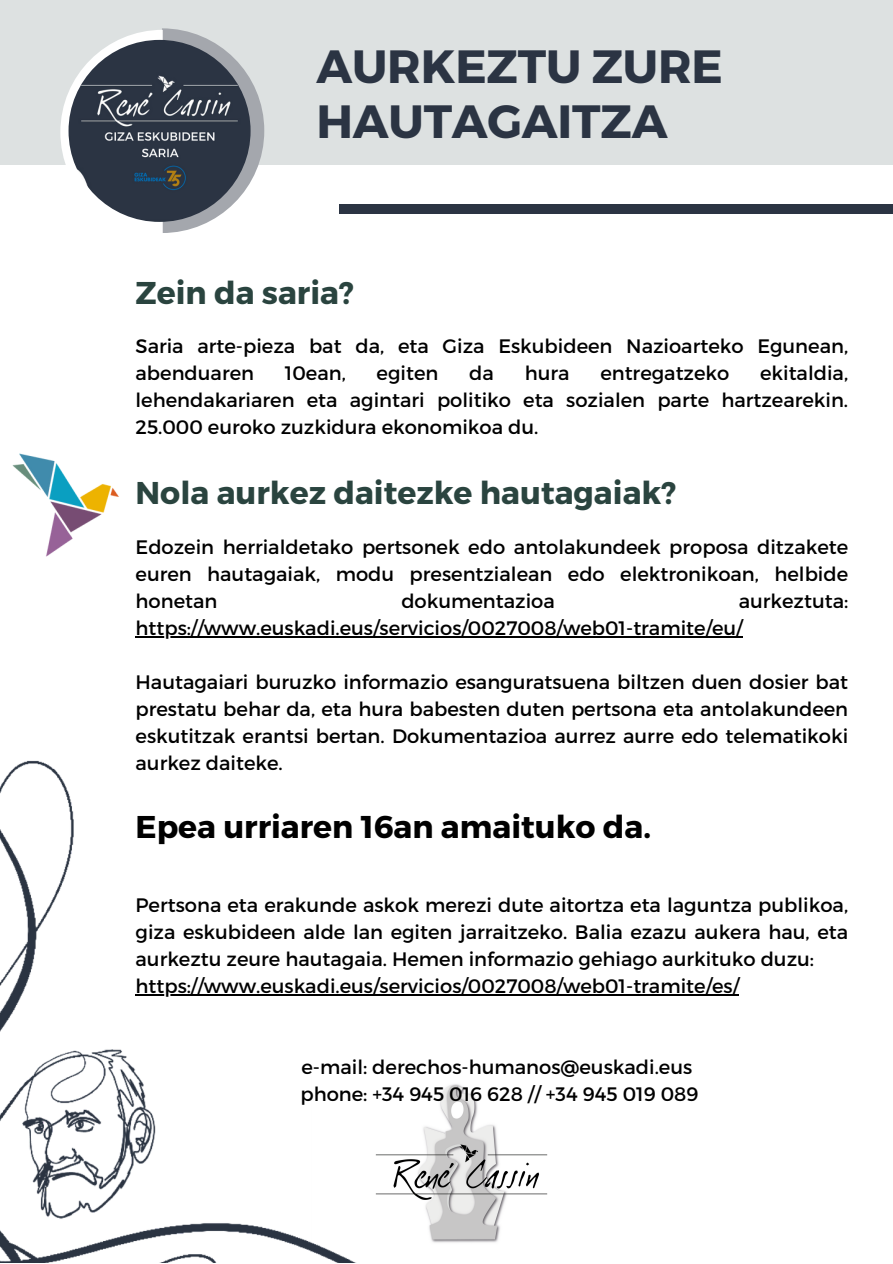
<style>
.page{position:relative;width:893px;height:1264px;background:#fff}
.page>*{position:absolute;margin:0;border:0;box-sizing:border-box;transform-origin:0 0}
.t1{font:700 46.65px/55.1px "Montserrat";letter-spacing:-.005em;color:#2b3443}
.t2{font:700 31.5px "Montserrat";color:#2a443f}
.t3{font:700 31.5px "Montserrat";color:#000}
.t4{font:19.5px/27px "Montserrat";color:#000;text-align:justify}
</style>
<div class="page">
<div style="left:0;top:0;width:892px;height:165px;background:#dde1e1"></div>
<svg style="left:61px;top:28px;width:203px;height:205px"></svg>
<img style="left:68px;top:40px;width:182px;height:182px;border-radius:50%">
<div style="left:339px;top:204px;width:553px;height:9px;background:#2b3443"></div>
<img style="left:0;top:453px;width:743px;height:809px">
<hr style="left:135px;top:636px;width:607px;height:1px;background:#000">
<hr style="left:135px;top:994px;width:604px;height:1px;background:#000">
<p class="t1" style="left:316px;top:37px;width:408px">AURKEZTU ZURE<br>HAUTAGAITZA</p>
<p class="t2" style="left:135px;top:272px;width:220px">Zein da saria?</p>
<p class="t4" style="left:135px;top:332px;width:714px">Saria arte-pieza bat da, eta Giza Eskubideen Nazioarteko Egunean, abenduaren</p>
<p class="t4" style="left:135px;top:359px;width:714px;text-indent:624px">ekitaldia, lehendakariaren eta agintari politiko eta sozialen parte hartzearekin.<br>25.000 euroko zuzkidura ekonomikoa du.</p>
<p class="t4" style="left:285px;top:359px;width:62px">10ean,</p>
<p class="t4" style="left:376px;top:359px;width:63px">egiten</p>
<p class="t4" style="left:469px;top:359px;width:26px">da</p>
<p class="t4" style="left:524px;top:359px;width:46px">hura</p>
<p class="t4" style="left:600px;top:359px;width:130px">entregatzeko</p>
<p class="t2" style="left:135px;top:472px;width:542px">Nola aurkez daitezke hautagaiak?</p>
<p class="t4" style="left:135px;top:533px;width:714px">Edozein herrialdetako pertsonek edo antolakundeek proposa ditzakete euren hautagaiak, modu presentzialean edo elektronikoan, helbide honetan</p>
<p class="t4" style="left:401px;top:587px;width:155px">dokumentazioa</p>
<p class="t4" style="left:135px;top:587px;width:714px;text-indent:603px">aurkeztuta: https://www.euskadi.eus/servicios/0027008/web01-tramite/eu/</p>
<p class="t4" style="left:135px;top:668px;width:714px">Hautagaiari buruzko informazio esanguratsuena biltzen duen dosier bat prestatu behar da, eta hura babesten duten pertsona eta antolakundeen eskutitzak erantsi bertan. Dokumentazioa aurrez aurre edo telematikoki aurkez daiteke.</p>
<p class="t3" style="left:135px;top:806px;width:517px">Epea urriaren 16an amaituko da.</p>
<p class="t4" style="left:135px;top:890px;width:714px">Pertsona eta erakunde askok merezi dute aitortza eta laguntza publikoa, giza eskubideen alde lan egiten jarraitzeko. Balia ezazu aukera hau, eta aurkeztu zeure hautagaia. Hemen informazio gehiago aurkituko duzu:</p>
<p class="t4" style="left:135px;top:971px;width:605px">https://www.euskadi.eus/servicios/0027008/web01-tramite/es/</p>
<p class="t4" style="left:301px;top:1052px;width:392px">e-mail: derechos-humanos@euskadi.eus</p>
<p class="t4" style="left:300px;top:1079px;width:399px">phone: +34 945 016 628 // +34 945 019 089</p>
</div>
